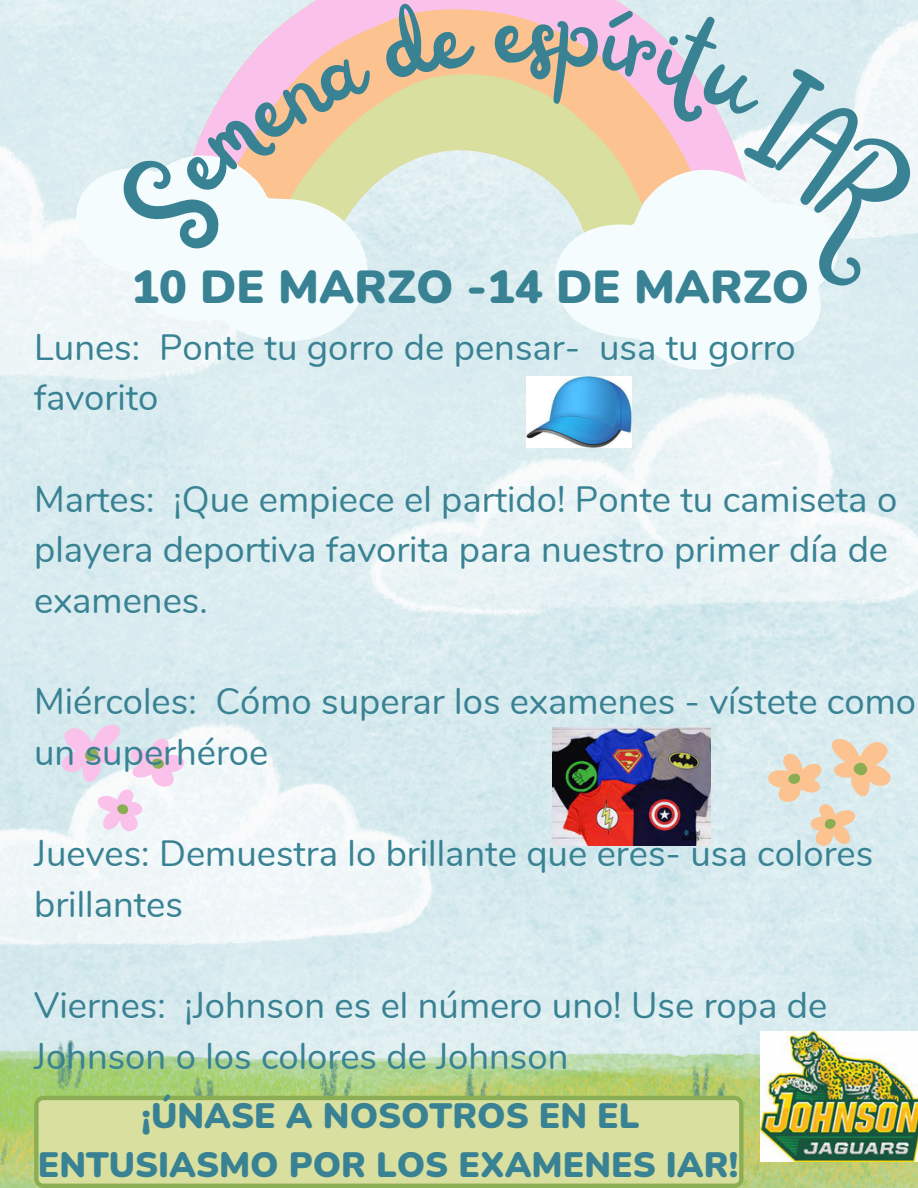
<style>
.page{position:relative;width:918px;height:1188px;background:#fff}
.page>*{position:absolute;margin:0;border:0;box-sizing:border-box;transform-origin:0 0}
.t1{font:900 46.35px "Nunito";color:#398293}
.t2{font:36.45px/50.7px "Nunito";color:#398293}
.t3{font:900 35.25px/48.8px "Nunito";color:#398293;text-align:center}
</style>
<div class="page">
<img style="left:0;top:0;width:918px;height:1188px">
<svg style="left:34px;top:1096px;width:710px;height:92px;background:#d0d997"></svg>
<svg style="left:478px;top:0;width:269px;height:73px;background:#f2ccc6"></svg>
<svg style="left:478px;top:73px;width:16px;height:82px"></svg>
<svg style="left:74px;top:155px;width:770px;height:221px"></svg>
<svg style="left:51px;top:697px;width:150px;height:148px"></svg>
<svg style="left:752px;top:713px;width:148px;height:146px;background:#dfe2d9"></svg>
<img style="left:527px;top:376px;width:104px;height:71px">
<img style="left:553px;top:727px;width:157px;height:118px">
<img style="left:761px;top:1031px;width:157px;height:131px">
<svg style="left:110px;top:0;width:368px;height:263px"></svg>
<svg style="left:494px;top:5px;width:424px;height:292px"></svg>
<p class="t1" style="left:131px;top:257px;width:679px">10 DE MARZO -14 DE MARZO</p>
<p class="t2" style="left:34px;top:322px;width:763px">Lunes: Ponte tu gorro de pensar- usa tu gorro favorito</p>
<h2 class="t2" style="left:34px;top:474px;width:865px">Martes: ¡Que empiece el partido! Ponte tu camiseta o playera deportiva favorita para nuestro primer día de examenes.</h2>
<p class="t2" style="left:34px;top:677px;width:883px">Miércoles: Cómo superar los examenes - vístete como un superhéroe</p>
<p class="t2" style="left:34px;top:829px;width:841px">Jueves: Demuestra lo brillante que eres- usa colores brillantes</p>
<p class="t2" style="left:34px;top:981px;width:795px">Viernes: ¡Johnson es el número uno! Use ropa de<br>Johnson o los colores de Johnson</p>
<p class="t3" style="left:38px;top:1092px;width:702px">¡ÚNASE A NOSOTROS EN EL<br>ENTUSIASMO POR LOS EXAMENES IAR!</p>
</div>
